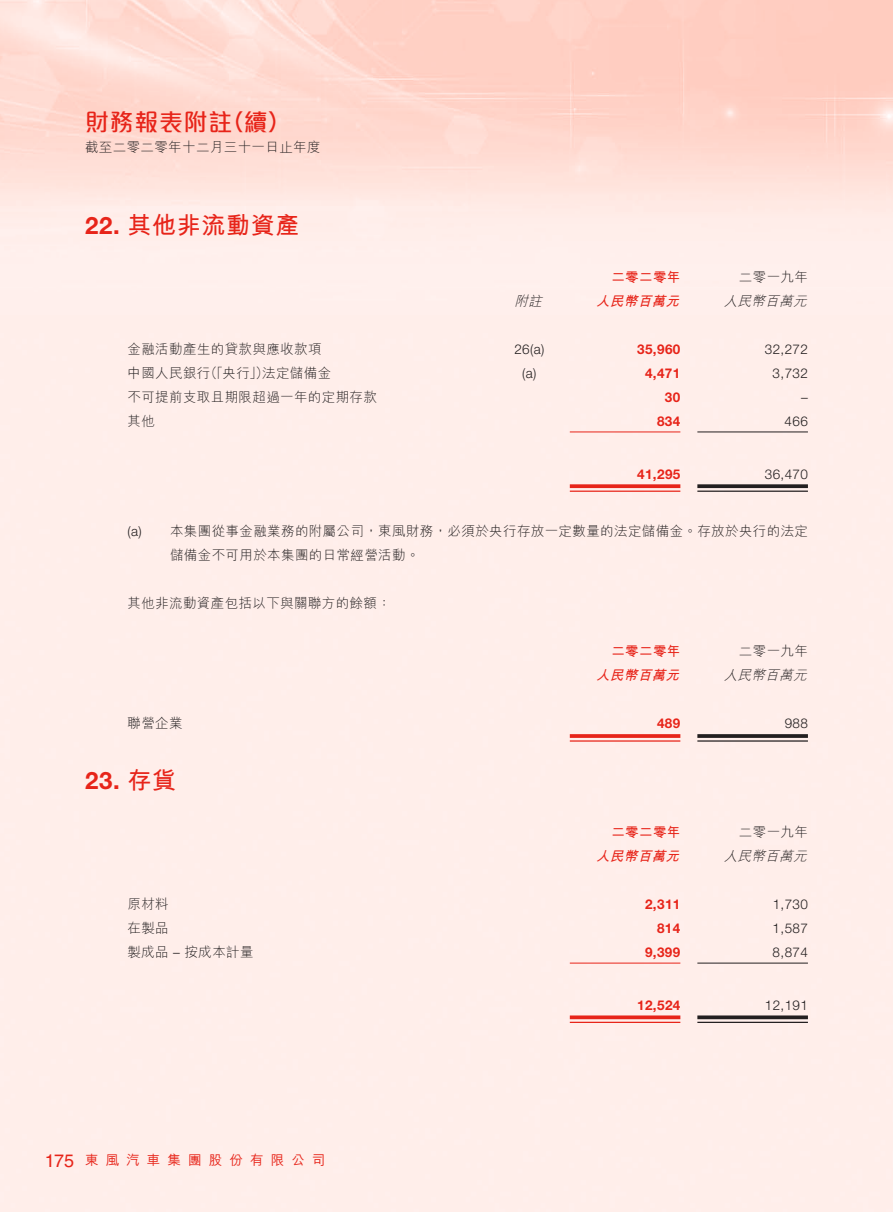
<style>
.page{position:relative;width:893px;height:1212px;background:#fff}
.page>*{position:absolute;margin:0;border:0;box-sizing:border-box;transform-origin:0 0}
.t1{font:700 24px "M Hei HK";letter-spacing:.03em;color:#e72419}
.t2{font:500 24px "M Elle HK";letter-spacing:.03em;color:#e72419}
.t3{font:700 24px "Helvetica Neue LT Std";color:#e72419}
.t4{font:18px "Helvetica LT Std";color:#e72419}
.t5{font:300 13.5px "M Hei HK";letter-spacing:.03em;color:#231f20}
.t6{font:300 13.5px "Helvetica Neue LT Std";letter-spacing:.03em;color:#231f20}
.t7{font:700 13.5px "Helvetica Neue LT Std";letter-spacing:.03em;color:#e72419}
.t8{font:italic 300 13.5px "M Hei HK";color:#231f20}
.t9{font:italic 700 13.5px "M Hei HK";color:#e72419}
.t10{font:700 13.5px "M Hei HK";letter-spacing:.03em;color:#e72419}
.t11{font:500 13.5px "M Hei HK";letter-spacing:.53em;color:#e72419}
.s1{font-family:"Helvetica Neue LT Std"}
.s2{font-family:"M Hei HK"}
</style>
<div class="page">
<hr style="left:570px;top:432px;width:110px;height:1px;background:#e72419">
<hr style="left:697px;top:432px;width:111px;height:1px;background:#231f20">
<svg style="left:570px;top:484px;width:110px;height:4px"></svg>
<hr style="left:570px;top:491px;width:110px;height:1px;background:#e72419">
<svg style="left:697px;top:484px;width:111px;height:4px"></svg>
<hr style="left:697px;top:491px;width:111px;height:1px;background:#231f20">
<svg style="left:570px;top:734px;width:110px;height:4px"></svg>
<hr style="left:570px;top:740px;width:110px;height:2px;background:#e72419">
<svg style="left:697px;top:734px;width:111px;height:4px"></svg>
<hr style="left:697px;top:740px;width:111px;height:2px;background:#231f20">
<hr style="left:570px;top:963px;width:110px;height:1px;background:#e72419">
<hr style="left:697px;top:963px;width:111px;height:1px;background:#231f20">
<svg style="left:570px;top:1015px;width:110px;height:4px"></svg>
<hr style="left:570px;top:1022px;width:110px;height:1px;background:#e72419">
<svg style="left:697px;top:1015px;width:111px;height:4px"></svg>
<hr style="left:697px;top:1022px;width:111px;height:1px;background:#231f20">
<h1 class="t2" style="left:85px;top:110px;width:149px">財務報表附註</h1>
<h1 class="t2" style="left:221px;top:110px;width:71px">（續(</h1>
<p class="t5" style="left:85px;top:141px;width:237px">截至二零二零年十二月三十一日止年度</p>
<h1 class="t1" style="left:85px;top:208px;width:216px"><span class="s1">22.</span> 其他非流動資產</h1>
<p class="t10" style="left:611px;top:267px;width:71px">二零二零年</p>
<p class="t5" style="left:739px;top:270px;width:71px">二零一九年</p>
<p class="t8" style="left:514px;top:294px;width:32px">附註</p>
<p class="t9" style="left:596px;top:291px;width:89px">人民幣百萬元</p>
<p class="t8" style="left:724px;top:294px;width:88px">人民幣百萬元</p>
<p class="t5" style="left:128px;top:342px;width:195px">金融活動產生的貸款與應收款項</p>
<p class="t6" style="left:514px;top:341px;width:32px">2 6 (a(</p>
<p class="t7" style="left:637px;top:341px;width:45px">35,960</p>
<p class="t6" style="left:765px;top:341px;width:45px">32,272</p>
<p class="t5" style="left:204px;top:366px;width:66px">（「央行」）</p>
<p class="t5" style="left:128px;top:366px;width:84px">中國人民銀行</p>
<p class="t5" style="left:262px;top:366px;width:71px">法定儲備金</p>
<p class="t6" style="left:522px;top:365px;width:16px">(a(</p>
<p class="t7" style="left:645px;top:365px;width:37px">4,471</p>
<p class="t6" style="left:773px;top:365px;width:37px">3,732</p>
<p class="t5" style="left:128px;top:390px;width:251px">不可提前支取且期限超過一年的定期存款</p>
<p class="t7" style="left:665px;top:389px;width:17px">30</p>
<p class="t6" style="left:801px;top:389px;width:8px">–</p>
<p class="t5" style="left:128px;top:414px;width:29px">其他</p>
<p class="t7" style="left:657px;top:413px;width:25px">834</p>
<p class="t6" style="left:785px;top:413px;width:25px">466</p>
<p class="t7" style="left:637px;top:465px;width:45px">41,295</p>
<p class="t6" style="left:765px;top:465px;width:45px">36,470</p>
<p class="t6" style="left:128px;top:523px;width:16px">a( )</p>
<p class="t5" style="left:170px;top:524px;width:639px">本集團從事金融業務的附屬公司，東風財務，必須於央行存放一定數量的法定儲備金。存放於央行的法定</p>
<p class="t5" style="left:170px;top:548px;width:251px">儲備金不可用於本集團的日常經營活動。</p>
<p class="t5" style="left:128px;top:596px;width:265px">其他非流動資產包括以下與關聯方的餘額：</p>
<p class="t10" style="left:611px;top:642px;width:71px">二零二零年</p>
<p class="t5" style="left:739px;top:644px;width:71px">二零一九年</p>
<p class="t9" style="left:596px;top:666px;width:89px">人民幣百萬元</p>
<p class="t8" style="left:724px;top:668px;width:88px">人民幣百萬元</p>
<p class="t5" style="left:128px;top:716px;width:57px">聯營企業</p>
<h1 class="t3" style="left:85px;top:766px;width:93px">23. <span class="s2">存貨</span></h1>
<p class="t7" style="left:657px;top:715px;width:25px">489</p>
<p class="t6" style="left:785px;top:715px;width:25px">988</p>
<p class="t10" style="left:611px;top:822px;width:71px">二零二零年</p>
<p class="t5" style="left:739px;top:825px;width:71px">二零一九年</p>
<p class="t9" style="left:596px;top:846px;width:89px">人民幣百萬元</p>
<p class="t8" style="left:724px;top:849px;width:88px">人民幣百萬元</p>
<p class="t5" style="left:128px;top:897px;width:43px">原材料</p>
<p class="t7" style="left:645px;top:896px;width:37px">2,311</p>
<p class="t6" style="left:773px;top:896px;width:37px">1,730</p>
<p class="t5" style="left:128px;top:921px;width:43px">在製品</p>
<p class="t7" style="left:657px;top:920px;width:25px">814</p>
<p class="t6" style="left:773px;top:920px;width:37px">1,587</p>
<p class="t5" style="left:128px;top:945px;width:128px">製成品 <span class="s1">–</span> 按成本計量</p>
<p class="t7" style="left:645px;top:944px;width:37px">9,399</p>
<p class="t6" style="left:773px;top:944px;width:37px">8,874</p>
<p class="t7" style="left:637px;top:996px;width:45px">12,524</p>
<p class="t6" style="left:765px;top:997px;width:45px">12,191</p>
<h2 class="t4" style="left:45px;top:1150px;width:31px">175</h2>
<p class="t11" style="left:85px;top:1150px;width:242px">東風汽車集團股份有限公司</p>
</div>
